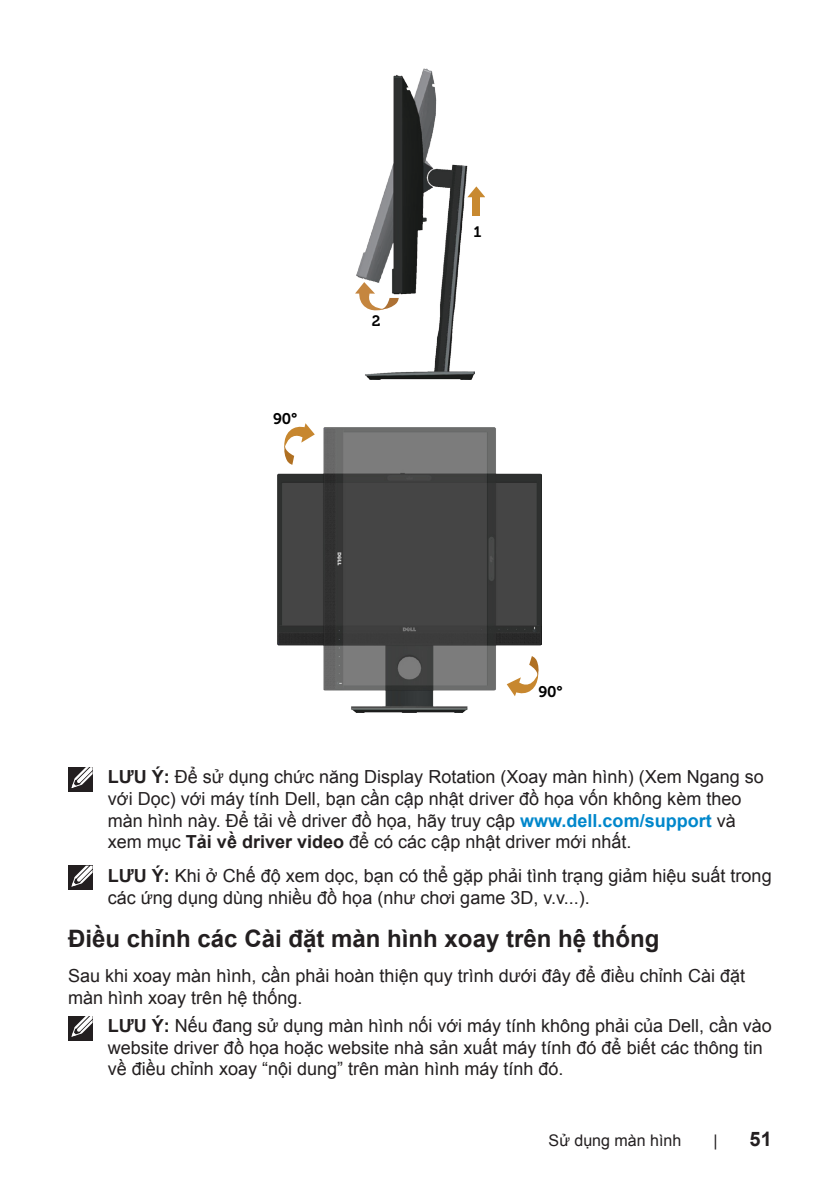
<style>
.page{position:relative;width:840px;height:1191px;background:#fff}
.page>*{position:absolute;margin:0;border:0;box-sizing:border-box;transform-origin:0 0}
.Head_3{font:700 24px "Arial";color:#231f20}
.t1{font:700 20px "Arial";color:#231f20}
.text{font:18px/21.6px "Arial";color:#231f20}
.t2{font:16px "Arial";color:#231f20}
.t3{font:15.4px "Museo For Dell 700";color:#000}
.t4{font:15px "Museo For Dell 700";color:#030303}
.s1{font-weight:700}
.s2{font-weight:700;color:#0087cb}
</style>
<div class="page">
<svg style="left:474px;top:186px;width:10px;height:11px"></svg>
<div style="left:472px;top:195px;width:8px;height:21px;background:#c88930"></div>
<img style="left:356px;top:68px;width:118px;height:312px">
<img style="left:277px;top:427px;width:264px;height:286px">
<svg style="left:282px;top:423px;width:32px;height:42px"></svg>
<svg style="left:506px;top:656px;width:34px;height:40px"></svg>
<div style="left:68px;top:767px;width:24px;height:24px;background:#231f20"></div>
<svg style="left:71px;top:767px;width:22px;height:22px"></svg>
<div style="left:68px;top:865px;width:24px;height:25px;background:#231f20"></div>
<svg style="left:71px;top:865px;width:22px;height:22px"></svg>
<div style="left:68px;top:1016px;width:24px;height:24px;background:#231f20"></div>
<svg style="left:71px;top:1016px;width:22px;height:21px"></svg>
<p class="t3" style="left:273px;top:410px;width:26px">90°</p>
<p class="t4" style="left:371px;top:313px;width:10px">2</p>
<p class="t4" style="left:473px;top:223px;width:10px">1</p>
<p class="t3" style="left:538px;top:683px;width:26px">90°</p>
<p class="text" style="left:108px;top:766px;width:657px"><span class="s1">LƯU Ý:</span> Để sử dụng chức năng Display Rotation (Xoay màn hình) (Xem Ngang so với Dọc) với máy tính Dell, bạn cần cập nhật driver đồ họa vốn không kèm theo màn hình này. Để tải về driver đồ họa, hãy truy cập <span class="s2">www.dell.com/support</span> và xem mục <span class="s1">Tải về driver video</span> để có các cập nhật driver mới nhất.</p>
<p class="text" style="left:108px;top:865px;width:665px"><span class="s1">LƯU Ý:</span> Khi ở Chế độ xem dọc, bạn có thể gặp phải tình trạng giảm hiệu suất trong các ứng dụng dùng nhiều đồ họa (như chơi game 3D, v.v...).</p>
<p class="Head_3" style="left:68px;top:923px;width:592px">Điều chỉnh các Cài đặt màn hình xoay trên hệ thống</p>
<p class="text" style="left:68px;top:965px;width:678px">Sau khi xoay màn hình, cần phải hoàn thiện quy trình dưới đây để điều chỉnh Cài đặt màn hình xoay trên hệ thống.</p>
<p class="text" style="left:108px;top:1015px;width:665px"><span class="s1">LƯU Ý:</span> Nếu đang sử dụng màn hình nối với máy tính không phải của Dell, cần vào website driver đồ họa hoặc website nhà sản xuất máy tính đó để biết các thông tin về điều chỉnh xoay “nội dung” trên màn hình máy tính đó.</p>
<p class="t2" style="left:548px;top:1129px;width:134px">Sử dụng màn hình</p>
<p class="t2" style="left:713px;top:1129px;width:6px">|</p>
<p class="t1" style="left:749px;top:1125px;width:24px">51</p>
</div>
